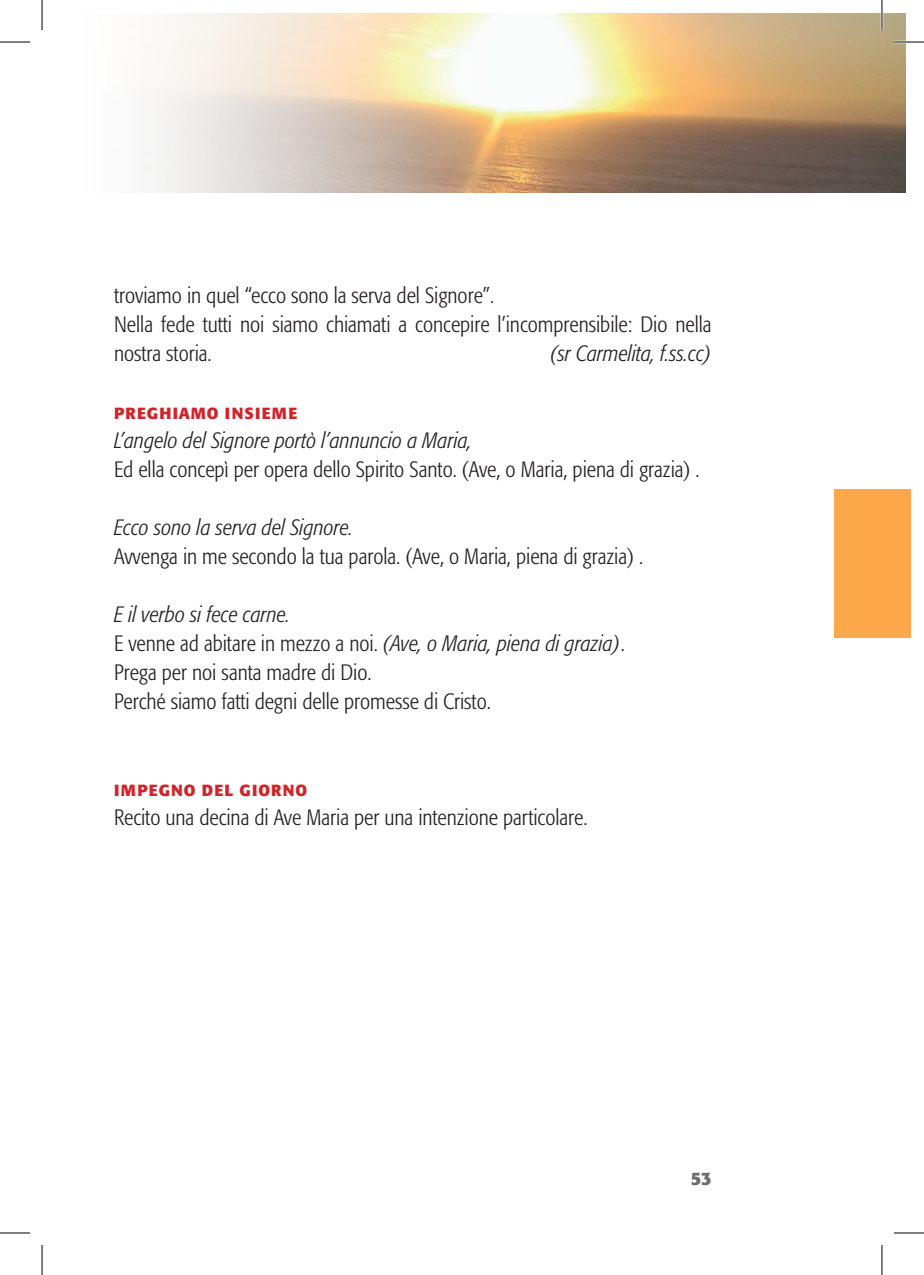
<style>
.page{position:relative;width:924px;height:1275px;background:#fff}
.page>*{position:absolute;margin:0;border:0;box-sizing:border-box;transform-origin:0 0}
.t1{font:300 condensed 22px/29px "Formata";color:#231f20}
.t2{font:italic 300 condensed 22px "Formata";color:#231f20}
.t3{font:700 18px "Formata";color:#6c6d70}
.t4{font:700 16px "Formata";letter-spacing:.07em;color:#d1232a}
.s1{font-style:italic}
</style>
<div class="page">
<div style="left:833px;top:488px;width:76px;height:149px;background:#faa84a"></div>
<img style="left:152px;top:14px;width:753px;height:178px">
<hr style="left:893px;top:41px;width:30px;height:2px;background:#fff">
<hr style="left:880px;top:0;width:2px;height:30px;background:#fff">
<hr style="left:0;top:42px;width:30px;height:1px;background:#000">
<hr style="left:893px;top:42px;width:30px;height:1px;background:#000">
<hr style="left:0;top:1232px;width:30px;height:1px;background:#000">
<hr style="left:893px;top:1232px;width:30px;height:1px;background:#000">
<hr style="left:42px;top:0;width:1px;height:30px;background:#000">
<hr style="left:42px;top:1245px;width:1px;height:30px;background:#000">
<hr style="left:881px;top:0;width:1px;height:30px;background:#000">
<hr style="left:881px;top:1245px;width:1px;height:30px;background:#000">
<p class="t1" style="left:114px;top:281px;width:381px">troviamo in quel “ecco sono la serva del Signore”.</p>
<p class="t1" style="left:114px;top:310px;width:598px">Nella fede tutti noi siamo chiamati a concepire l’incomprensibile: Dio nella nostra storia.</p>
<p class="t2" style="left:549px;top:341px;width:163px">(sr Carmelita, f.ss.cc)</p>
<p class="t4" style="left:114px;top:403px;width:185px">PREGHIAMO INSIEME</p>
<p class="t2" style="left:114px;top:428px;width:359px">L’angelo del Signore portò l’annuncio a Maria,</p>
<p class="t1" style="left:114px;top:455px;width:586px">Ed ella concepì per opera dello Spirito Santo. (Ave, o Maria, piena di grazia) .</p>
<p class="t2" style="left:114px;top:515px;width:240px">Ecco sono la serva del Signore.</p>
<p class="t1" style="left:114px;top:542px;width:530px">Avvenga in me secondo la tua parola. (Ave, o Maria, piena di grazia) .</p>
<p class="t2" style="left:114px;top:602px;width:177px">E il verbo si fece carne.</p>
<p class="t1" style="left:114px;top:629px;width:512px">E venne ad abitare in mezzo a noi. <span class="s1">(Ave, o Maria, piena di grazia)</span>.</p>
<p class="t1" style="left:114px;top:658px;width:259px">Prega per noi santa madre di Dio.</p>
<p class="t1" style="left:114px;top:687px;width:378px">Perché siamo fatti degni delle promesse di Cristo.</p>
<p class="t4" style="left:114px;top:780px;width:194px">IMPEGNO DEL GIORNO</p>
<p class="t1" style="left:114px;top:803px;width:474px">Recito una decina di Ave Maria per una intenzione particolare.</p>
<p class="t3" style="left:690px;top:1167px;width:22px">53</p>
</div>
